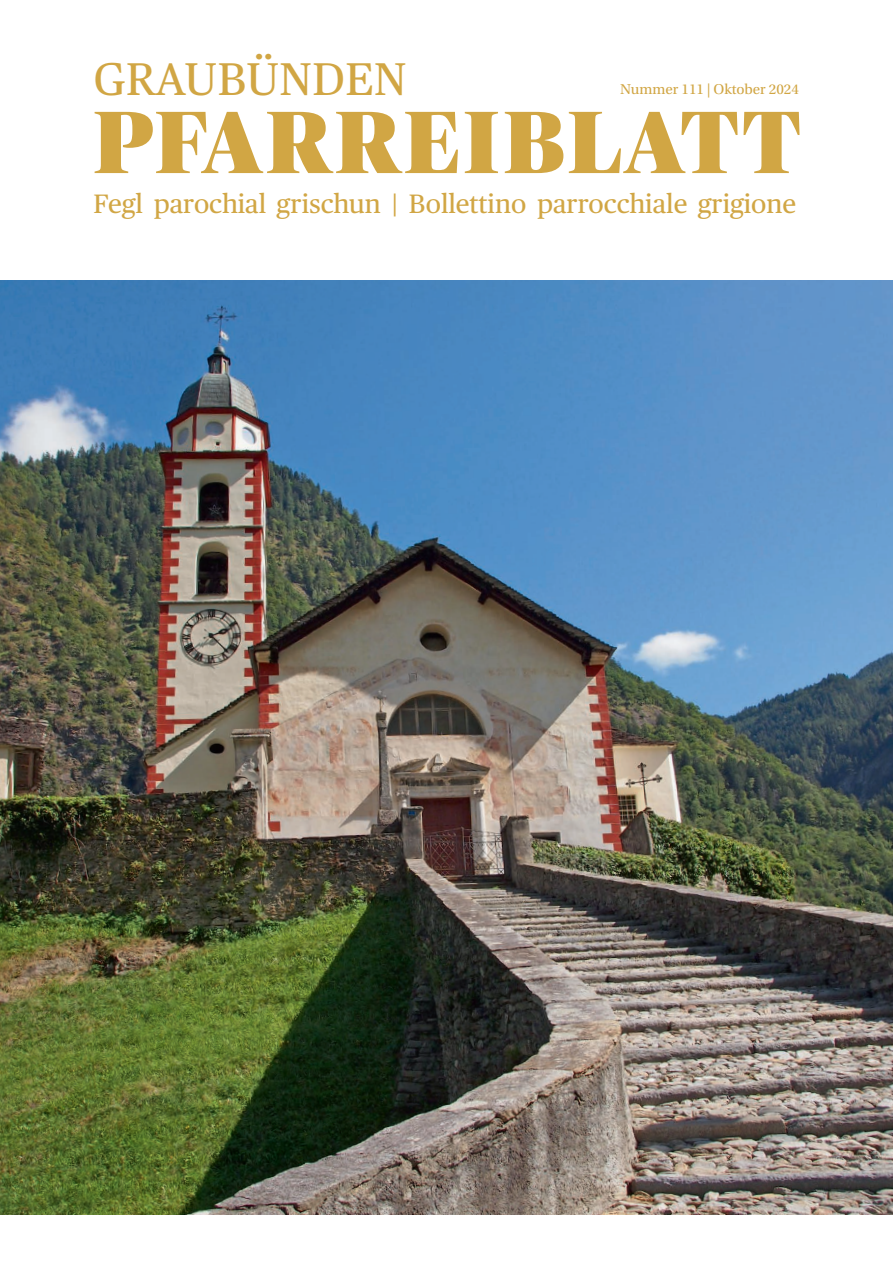
<style>
.page{position:relative;width:893px;height:1263px;background:#fff}
.page>*{position:absolute;margin:0;border:0;box-sizing:border-box;transform-origin:0 0}
.t1{font:900 88.35px "Publico Banner";letter-spacing:.045em;color:#d1a644}
.t2{font:45.75px "Publico Text";letter-spacing:.015em;color:#d1a644}
.t3{font:26.55px "Publico Text";color:#d1a644}
.t4{font:15px "Utopia Std";color:#d1a644}
</style>
<div class="page">
<img style="left:0;top:281px;width:893px;height:934px">
<h2 class="t2" style="left:94px;top:52px;width:314px">GRAUBÜNDEN</h2>
<h1 class="t1" style="left:94px;top:93px;width:708px">PFARREIBLATT</h1>
<p class="t4" style="left:620px;top:81px;width:180px">Nummer 111 | Oktober 2024</p>
<p class="t3" style="left:94px;top:188px;width:704px">Fegl parochial grischun | Bollettino parrocchiale grigione</p>
</div>
